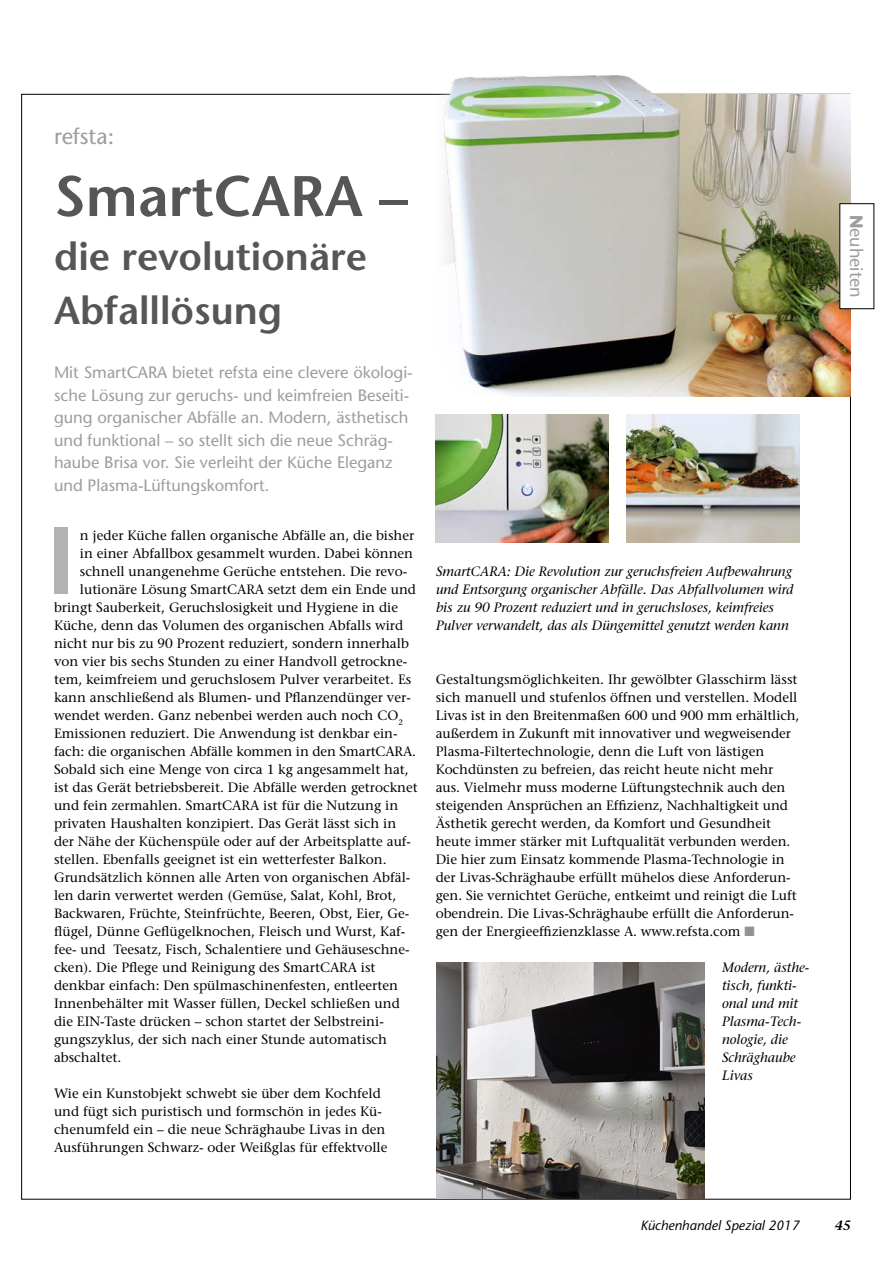
<style>
.page{position:relative;width:893px;height:1263px;background:#fff}
.page>*{position:absolute;margin:0;border:0;box-sizing:border-box;transform-origin:0 0}
.t1{font:600 94.5px "Stone Sans Std";color:#b1b2b3}
.t2{font:600 57px "Stone Sans Std";color:#565656}
.t3{font:600 39px/54px "Stone Sans Std";color:#565656}
.t4{font:500 22.5px "Stone Sans Std";color:#9c9d9d}
.t5{font:500 18px "Stone Sans Std";color:#9c9d9d}
.t6{font:500 16.5px/22.5px "Stone Sans Std";color:#9c9d9d}
.t7{font:500 13.5px/18px "Stone Serif Std";color:#000}
.t8{font:italic 500 13.5px/18px "Stone Serif Std";color:#000}
.t9{font:italic 500 13.5px "Stone Sans Std";color:#000}
.t10{font:italic 600 13.5px "Stone Serif Std";color:#000}
.s1{color:#919292}
.s2{font-weight:700}
</style>
<div class="page">
<img style="left:425px;top:75px;width:297px;height:20px">
<img style="left:443px;top:95px;width:407px;height:301px">
<img style="left:436px;top:414px;width:173px;height:129px">
<img style="left:627px;top:414px;width:172px;height:129px">
<img style="left:436px;top:963px;width:268px;height:236px">
<div style="left:839px;top:203px;width:35px;height:106px;background:#fff;border:1px solid #000"></div>
<h3 class="t4" style="left:54px;top:123px;width:62px">refsta:</h3>
<h2 class="t2" style="left:54px;top:162px;width:355px">SmartCARA –</h2>
<h3 class="t3" style="left:54px;top:229px;width:315px">die revolutionäre<br>Abfalllösung</h3>
<p class="t6" style="left:54px;top:361px;width:360px">Mit SmartCARA bietet refsta eine clevere ökologi&shy;sche Lösung zur geruchs- und keimfreien Beseiti&shy;gung organischer Abfälle an. Modern, ästhetisch und funktional – so stellt sich die neue Schräg&shy;haube Brisa vor. Sie verleiht der Küche Eleganz und Plasma-Lüftungskomfort.</p>
<h1 class="t1" style="left:46px;top:504px;width:31px">I</h1>
<p class="t7" style="left:80px;top:526px;width:336px">n jeder Küche fallen organische Abfälle an, die bisher</p>
<p class="t7" style="left:80px;top:544px;width:335px">in einer Abfallbox gesammelt wurden. Dabei können</p>
<p class="t7" style="left:80px;top:562px;width:329px">schnell unangenehme Gerüche entstehen. Die revo-</p>
<p class="t7" style="left:80px;top:580px;width:338px">lutionäre Lösung SmartCARA setzt dem ein Ende und</p>
<p class="t7" style="left:54px;top:598px;width:346px">bringt Sauberkeit, Geruchslosigkeit und Hygiene in die</p>
<p class="t7" style="left:54px;top:616px;width:351px">Küche, denn das Volumen des organischen Abfalls wird</p>
<p class="t7" style="left:54px;top:634px;width:356px">nicht nur bis zu 90 Prozent reduziert, sondern innerhalb</p>
<p class="t7" style="left:54px;top:652px;width:355px">von vier bis sechs Stunden zu einer Handvoll getrockne-</p>
<p class="t7" style="left:54px;top:670px;width:359px">tem, keimfreiem und geruchslosem Pulver verarbeitet. Es</p>
<p class="t7" style="left:54px;top:688px;width:358px">kann anschließend als Blumen- und Pflanzendünger ver-</p>
<p class="t7" style="left:54px;top:706px;width:350px">wendet werden. Ganz nebenbei werden auch noch CO<sub>2</sub></p>
<p class="t7" style="left:54px;top:724px;width:345px">Emissionen reduziert. Die Anwendung ist denkbar ein-</p>
<p class="t7" style="left:54px;top:742px;width:363px">fach: die organischen Abfälle kommen in den SmartCARA.</p>
<p class="t7" style="left:54px;top:760px;width:356px">Sobald sich eine Menge von circa 1 kg angesammelt hat,</p>
<p class="t7" style="left:54px;top:778px;width:365px">ist das Gerät betriebsbereit. Die Abfälle werden getrocknet</p>
<p class="t7" style="left:54px;top:796px;width:346px">und fein zermahlen. SmartCARA ist für die Nutzung in</p>
<p class="t7" style="left:54px;top:814px;width:344px">privaten Haushalten konzipiert. Das Gerät lässt sich in</p>
<p class="t7" style="left:54px;top:832px;width:359px">der Nähe der Küchenspüle oder auf der Arbeitsplatte auf-</p>
<p class="t7" style="left:54px;top:850px;width:334px">stellen. Ebenfalls geeignet ist ein wetterfester Balkon.</p>
<p class="t7" style="left:54px;top:868px;width:358px">Grundsätzlich können alle Arten von organischen Abfäl-</p>
<p class="t7" style="left:54px;top:886px;width:344px">len darin verwertet werden (Gemüse, Salat, Kohl, Brot,</p>
<p class="t7" style="left:54px;top:904px;width:357px">Backwaren, Früchte, Steinfrüchte, Beeren, Obst, Eier, Ge-</p>
<p class="t7" style="left:54px;top:922px;width:353px">flügel, Dünne Geflügelknochen, Fleisch und Wurst, Kaf-</p>
<p class="t7" style="left:54px;top:940px;width:357px">fee- und Teesatz, Fisch, Schalentiere und Gehäuseschne-</p>
<p class="t7" style="left:54px;top:958px;width:323px">cken). Die Pflege und Reinigung des SmartCARA ist</p>
<p class="t7" style="left:54px;top:976px;width:345px">denkbar einfach: Den spülmaschinenfesten, entleerten</p>
<p class="t7" style="left:54px;top:994px;width:347px">Innenbehälter mit Wasser füllen, Deckel schließen und</p>
<p class="t7" style="left:54px;top:1012px;width:331px">die EIN-Taste drücken – schon startet der Selbstreini-</p>
<p class="t7" style="left:54px;top:1030px;width:334px">gungszyklus, der sich nach einer Stunde automatisch</p>
<p class="t7" style="left:54px;top:1048px;width:69px">abschaltet.</p>
<p class="t7" style="left:54px;top:1084px;width:335px">Wie ein Kunstobjekt schwebt sie über dem Kochfeld und fügt sich puristisch und formschön in jedes Kü&shy;chenumfeld ein – die neue Schräghaube Livas in den Ausführungen Schwarz- oder Weißglas für effektvolle</p>
<p class="t8" style="left:436px;top:562px;width:359px">SmartCARA: Die Revolution zur geruchsfreien Aufbewahrung und Entsorgung organischer Abfälle. Das Abfallvolumen wird bis zu 90 Prozent reduziert und in geruchsloses, keimfreies Pulver verwandelt, das als Düngemittel genutzt werden kann</p>
<p class="t7" style="left:436px;top:670px;width:365px">Gestaltungsmöglichkeiten. Ihr gewölbter Glasschirm lässt sich manuell und stufenlos öffnen und verstellen. Modell Livas ist in den Breitenmaßen 600 und 900 mm erhältlich, außerdem in Zukunft mit innovativer und wegweisender Plasma-Filtertechnologie, denn die Luft von lästigen Kochdünsten zu befreien, das reicht heute nicht mehr aus. Vielmehr muss moderne Lüftungstechnik auch den steigenden Ansprüchen an Effizienz, Nachhaltigkeit und Ästhetik gerecht werden, da Komfort und Gesundheit heute immer stärker mit Luftqualität verbunden werden.<br>Die hier zum Einsatz kommende Plasma-Technologie in der Livas-Schräghaube erfüllt mühelos diese Anforderun&shy;gen. Sie vernichtet Gerüche, entkeimt und reinigt die Luft obendrein. Die Livas-Schräghaube erfüllt die Anforderun&shy;gen der Energieeffizienzklasse A. www.refsta.com <span class="s1">■</span></p>
<p class="t8" style="left:722px;top:958px;width:89px">Modern, ästhe&shy;tisch, funkti&shy;onal und mit<br>Plasma-Tech&shy;nologie, die<br>Schräghaube<br>Livas</p>
<h3 class="t5" style="left:867px;top:215px;width:84px;rotate:90deg"><span class="s2">N</span>euheiten</h3>
<p class="t9" style="left:640px;top:1218px;width:160px">Küchenhandel Spezial 2017</p>
<p class="t10" style="left:835px;top:1218px;width:18px">45</p>
</div>
